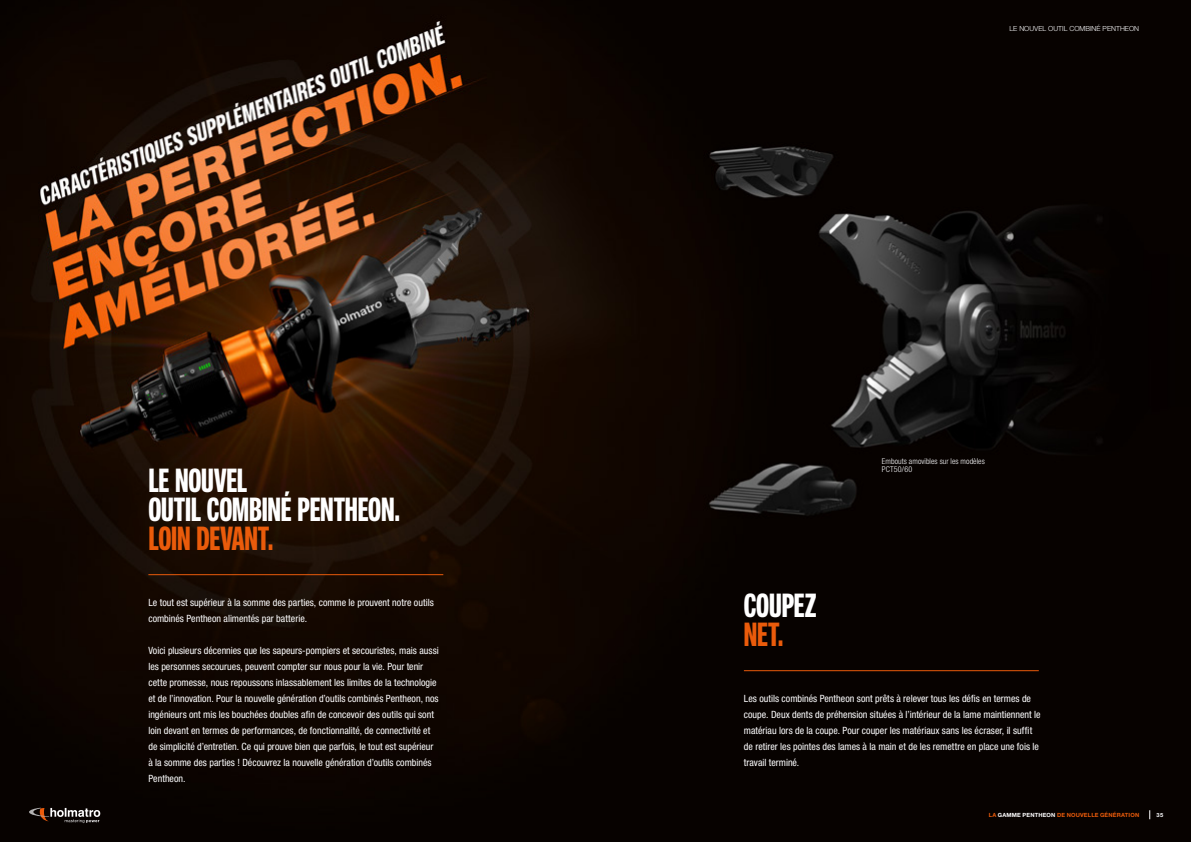
<style>
.page{position:relative;width:1191px;height:842px;background:#fff}
.page>*{position:absolute;margin:0;border:0;box-sizing:border-box;transform-origin:0 0}
.t1{font:700 32.7px/29px "Neue Helvetica Pro 79 Compressed";letter-spacing:-.005em;color:#fff}
.t2{font:700 32.7px "Neue Helvetica Pro 79 Compressed";letter-spacing:-.005em;color:#ea5b0b}
.t3{font:condensed 10px/16px "Helvetica Neue LT Std";color:#fff}
.t4{font:300 condensed 8px/8px "Helvetica Neue LT Std";letter-spacing:.01em;color:#fff}
.t5{font:300 7px "Helvetica Neue LT Std";color:#fff}
.t6{font:700 5.7px "Helvetica Neue LT Std";letter-spacing:.03em;color:#ea5b0b}
.t7{font:700 5.7px "Helvetica Neue LT Std";color:#fff}
.s1{color:#fff}
</style>
<div class="page">
<img style="left:0;top:0;width:1191px;height:842px">
<hr style="left:744px;top:670px;width:294px;height:1px;background:#ea5b0b">
<hr style="left:148px;top:574px;width:295px;height:1px;background:#ea5b0b">
<svg style="left:29px;top:808px;width:71px;height:15px"></svg>
<h1 class="t1" style="left:148px;top:466px;width:253px">LE NOUVEL<br>OUTIL COMBINÉ PENTHEON.</h1>
<h1 class="t2" style="left:148px;top:519px;width:127px">LOIN DEVANT.</h1>
<p class="t3" style="left:148px;top:594px;width:287px">Le tout est supérieur à la somme des parties, comme le prouvent notre outils combinés Pentheon alimentés par batterie.</p>
<p class="t3" style="left:148px;top:642px;width:292px">Voici plusieurs décennies que les sapeurs-pompiers et secouristes, mais aussi les personnes secourues, peuvent compter sur nous pour la vie. Pour tenir cette promesse, nous repoussons inlassablement les limites de la technologie et de l’innovation. Pour la nouvelle génération d’outils combinés Pentheon, nos ingénieurs ont mis les bouchées doubles afin de concevoir des outils qui sont loin devant en termes de performances, de fonctionnalité, de connectivité et de simplicité d’entretien. Ce qui prouve bien que parfois, le tout est supérieur à la somme des parties ! Découvrez la nouvelle génération d’outils combinés Pentheon.</p>
<p class="t5" style="left:1009px;top:24px;width:131px">LE NOUVEL OUTIL COMBINÉ PENTHEON</p>
<h1 class="t1" style="left:744px;top:591px;width:74px">COUPEZ</h1>
<h1 class="t2" style="left:744px;top:615px;width:41px">NET.</h1>
<p class="t4" style="left:882px;top:457px;width:105px">Embouts amovibles sur les modèles<br>PCT50/60</p>
<p class="t3" style="left:744px;top:690px;width:298px">Les outils combinés Pentheon sont prêts à relever tous les défis en termes de coupe. Deux dents de préhension situées à l’intérieur de la lame maintiennent le matériau lors de la coupe. Pour couper les matériaux sans les écraser, il suffit de retirer les pointes des lames à la main et de les remettre en place une fois le travail terminé.</p>
<p class="t6" style="left:988px;top:811px;width:152px">LA <span class="s1">GAMME PENTHEON</span> DE NOUVELLE GÉNÉRATION</p>
<p class="t7" style="left:1156px;top:811px;width:8px">35</p>
</div>
